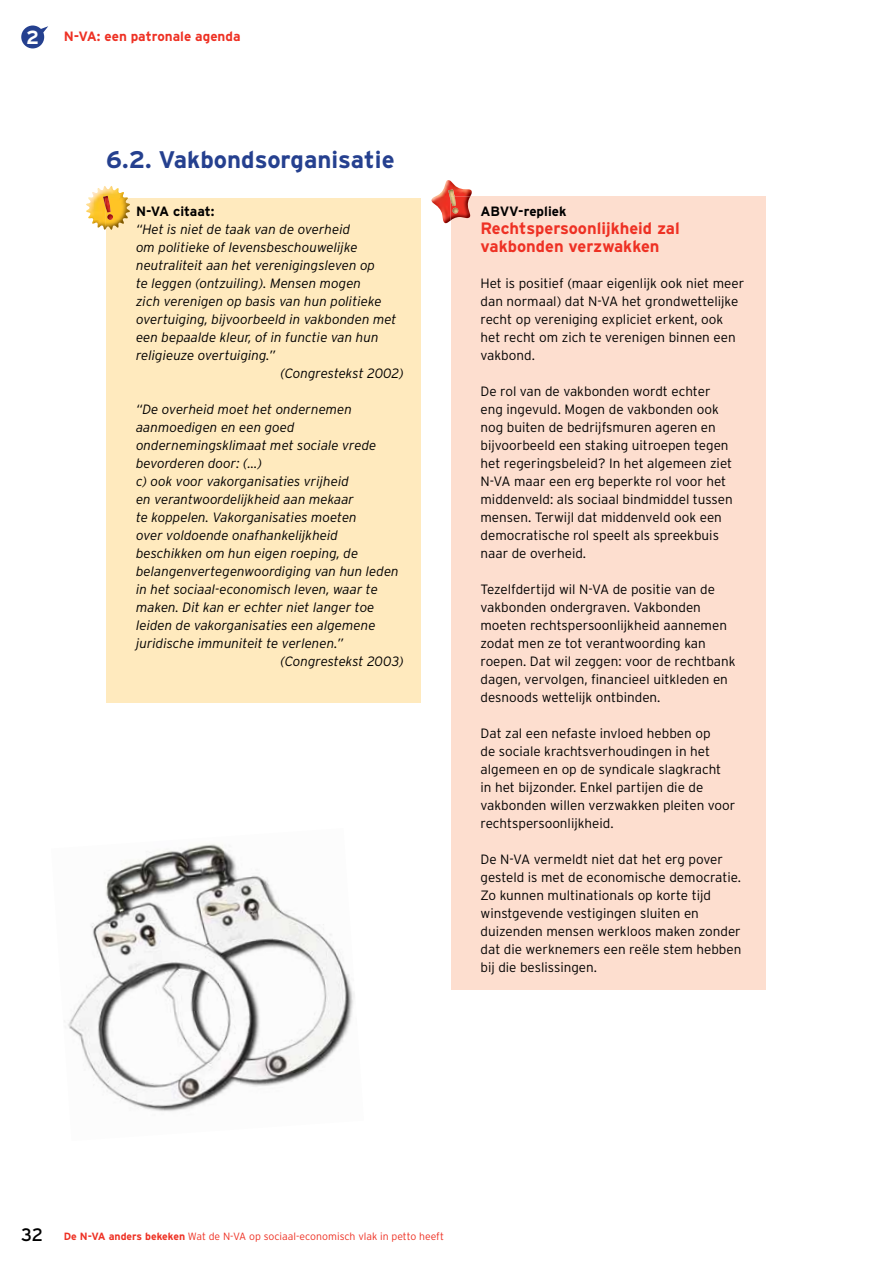
<style>
.page{position:relative;width:893px;height:1263px;background:#fff}
.page>*{position:absolute;margin:0;border:0;box-sizing:border-box;transform-origin:0 0}
.t1{font:700 24px "Interstate";color:#25408f}
.t2{font:700 19.05px "Interstate";color:#fff}
.t3{font:700 16.5px/18px "Interstate";color:#ee3124}
.t4{font:300 13.5px/18px "Interstate";color:#000}
.t5{font:italic 300 13.5px "Interstate";color:#000}
.t6{font:700 13.5px "Interstate";color:#ee3124}
.t7{font:700 13.5px "Interstate";color:#000}
.t8{font:300 10.5px "Interstate";color:#ee3124}
.s1{font-weight:400;font-size:18px;color:#000}
.s2{font-weight:700}
</style>
<div class="page">
<svg style="left:21px;top:26px;width:27px;height:22px"></svg>
<div style="left:451px;top:197px;width:314px;height:793px;background:#fddecf"></div>
<div style="left:106px;top:198px;width:315px;height:504px;background:#ffeabe"></div>
<img style="left:86px;top:186px;width:42px;height:44px">
<img style="left:106px;top:198px;width:24px;height:32px">
<svg style="left:103px;top:196px;width:5px;height:12px"></svg>
<img style="left:106px;top:198px;width:7px;height:22px">
<img style="left:431px;top:180px;width:41px;height:43px">
<img style="left:451px;top:197px;width:19px;height:23px">
<svg style="left:448px;top:189px;width:7px;height:11px"></svg>
<img style="left:451px;top:197px;width:7px;height:16px">
<img style="left:64px;top:844px;width:290px;height:268px">
<h2 class="t2" style="left:26px;top:26px;width:14px">2</h2>
<p class="t6" style="left:64px;top:28px;width:178px">N-VA: een patronale agenda</p>
<h1 class="t1" style="left:106px;top:145px;width:290px">6.2. Vakbondsorganisatie</h1>
<p class="t7" style="left:136px;top:203px;width:80px">N-VA citaat:</p>
<p class="t5" style="left:136px;top:221px;width:216px">“Het is niet de taak van de overheid</p>
<p class="t5" style="left:136px;top:239px;width:223px">om politieke of levensbeschouwelijke</p>
<p class="t5" style="left:136px;top:257px;width:241px">neutraliteit aan het verenigingsleven op</p>
<p class="t5" style="left:136px;top:275px;width:227px">te leggen (ontzuiling). Mensen mogen</p>
<p class="t5" style="left:136px;top:293px;width:247px">zich verenigen op basis van hun politieke</p>
<p class="t5" style="left:136px;top:311px;width:262px">overtuiging, bijvoorbeeld in vakbonden met</p>
<p class="t5" style="left:136px;top:329px;width:244px">een bepaalde kleur, of in functie van hun</p>
<p class="t5" style="left:136px;top:347px;width:141px">religieuze overtuiging.”</p>
<p class="t5" style="left:280px;top:365px;width:125px">(Congrestekst 2002)</p>
<p class="t5" style="left:136px;top:401px;width:218px">“De overheid moet het ondernemen</p>
<p class="t5" style="left:136px;top:419px;width:160px">aanmoedigen en een goed</p>
<p class="t5" style="left:136px;top:437px;width:242px">ondernemingsklimaat met sociale vrede</p>
<p class="t5" style="left:136px;top:455px;width:128px">bevorderen door: (…)</p>
<p class="t5" style="left:136px;top:473px;width:214px">c) ook voor vakorganisaties vrijheid</p>
<p class="t5" style="left:136px;top:491px;width:219px">en verantwoordelijkheid aan mekaar</p>
<p class="t5" style="left:136px;top:509px;width:222px">te koppelen. Vakorganisaties moeten</p>
<p class="t5" style="left:136px;top:527px;width:203px">over voldoende onafhankelijkheid</p>
<p class="t5" style="left:136px;top:545px;width:224px">beschikken om hun eigen roeping, de</p>
<p class="t5" style="left:136px;top:563px;width:264px">belangenvertegenwoordiging van hun leden</p>
<p class="t5" style="left:136px;top:581px;width:243px">in het sociaal-economisch leven, waar te</p>
<p class="t5" style="left:136px;top:599px;width:240px">maken. Dit kan er echter niet langer toe</p>
<p class="t5" style="left:136px;top:617px;width:241px">leiden de vakorganisaties een algemene</p>
<p class="t5" style="left:136px;top:635px;width:209px">juridische immuniteit te verlenen.”</p>
<p class="t5" style="left:280px;top:653px;width:125px">(Congrestekst 2003)</p>
<p class="t7" style="left:480px;top:203px;width:87px">ABVV-repliek</p>
<p class="t3" style="left:480px;top:219px;width:201px">Rechtspersoonlijkheid zal vakbonden verzwakken</p>
<p class="t4" style="left:480px;top:274px;width:265px">Het is positief (maar eigenlijk ook niet meer dan normaal) dat N-VA het grondwettelijke recht op vereniging expliciet erkent, ook het recht om zich te verenigen binnen een vakbond.</p>
<p class="t4" style="left:480px;top:382px;width:254px">De rol van de vakbonden wordt echter eng ingevuld. Mogen de vakbonden ook nog buiten de bedrijfsmuren ageren en bijvoorbeeld een staking uitroepen tegen het regeringsbeleid? In het algemeen ziet N-VA maar een erg beperkte rol voor het middenveld: als sociaal bindmiddel tussen mensen. Terwijl dat middenveld ook een democratische rol speelt als spreekbuis naar de overheid.</p>
<p class="t4" style="left:480px;top:580px;width:257px">Tezelfdertijd wil N-VA de positie van de vakbonden ondergraven. Vakbonden moeten rechtspersoonlijkheid aannemen zodat men ze tot verantwoording kan roepen. Dat wil zeggen: voor de rechtbank dagen, vervolgen, financieel uitkleden en desnoods wettelijk ontbinden.</p>
<p class="t4" style="left:480px;top:724px;width:256px">Dat zal een nefaste invloed hebben op<br>de sociale krachtsverhoudingen in het algemeen en op de syndicale slagkracht in het bijzonder. Enkel partijen die de vakbonden willen verzwakken pleiten voor rechtspersoonlijkheid.</p>
<p class="t4" style="left:480px;top:850px;width:262px">De N-VA vermeldt niet dat het erg pover gesteld is met de economische democratie.<br>Zo kunnen multinationals op korte tijd winstgevende vestigingen sluiten en duizenden mensen werkloos maken zonder dat die werknemers een reële stem hebben bij die beslissingen.</p>
<p class="t8" style="left:21px;top:1230px;width:424px"><span class="s1">32</span> <span class="s2">De N-VA anders bekeken</span> Wat de N-VA op sociaal-economisch vlak in petto heeft</p>
</div>
